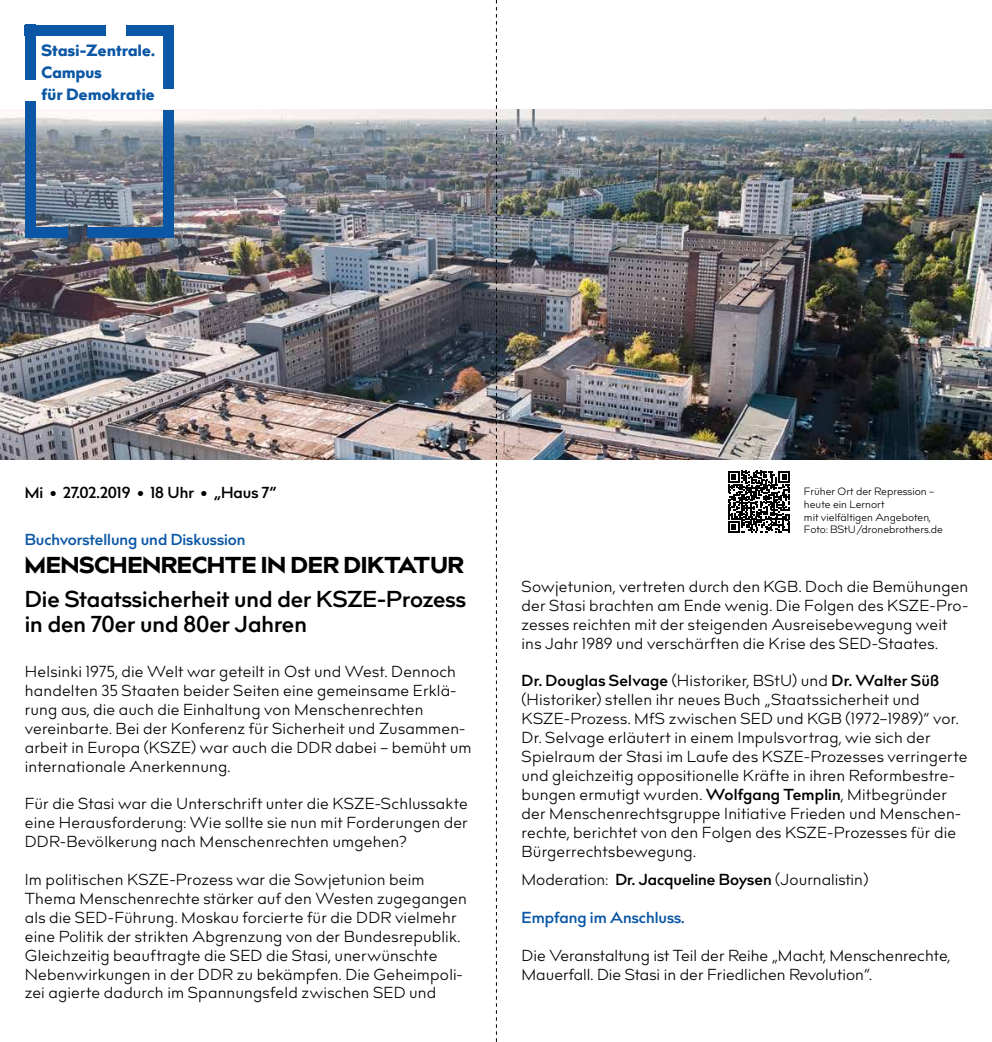
<style>
.page{position:relative;width:992px;height:1042px;background:#fff}
.page>*{position:absolute;margin:0;border:0;box-sizing:border-box;transform-origin:0 0}
.t1{font:600 22.75px/24.5px "billcorpm 3";color:#000}
.t2{font:22.75px "billcorpm 3 super";letter-spacing:.01em;color:#000}
.t3{font:16.1px/21.7px "billcorpm 3 super";letter-spacing:.02em;color:#0b57a5}
.t4{font:15.75px/18.9px "billcorpm 3";letter-spacing:.01em;color:#000}
.t5{font:600 15.75px "billcorpm 3";color:#0b57a5}
.t6{font:600 15.75px "billcorpm 3";color:#000}
.t7{font:10.5px/12.6px "billcorpm 3";color:#000}
.s1{font-weight:600}
</style>
<div class="page">
<img style="left:0;top:110px;width:991px;height:350px">
<div style="left:25px;top:25px;width:10px;height:55px;background:#0b57a5"></div>
<div style="left:88px;top:227px;width:86px;height:10px;background:#0b57a5"></div>
<div style="left:25px;top:25px;width:81px;height:10px;background:#0b57a5"></div>
<div style="left:25px;top:227px;width:42px;height:10px;background:#0b57a5"></div>
<div style="left:163px;top:110px;width:11px;height:127px;background:#0b57a5"></div>
<div style="left:25px;top:101px;width:10px;height:126px;background:#0b57a5"></div>
<div style="left:127px;top:25px;width:36px;height:10px;background:#0b57a5"></div>
<div style="left:163px;top:25px;width:11px;height:64px;background:#0b57a5"></div>
<svg style="left:728px;top:471px;width:61px;height:62px"></svg>
<svg style="left:496px;top:0;width:1px;height:1042px"></svg>
<p class="t3" style="left:42px;top:40px;width:115px">Stasi-Zentrale.<br>Campus<br>für Demokratie</p>
<p class="t6" style="left:25px;top:481px;width:253px">Mi • 27.02.2019 • 18 Uhr • „Haus 7“</p>
<p class="t5" style="left:25px;top:528px;width:222px">Buchvorstellung und Diskussion</p>
<h1 class="t2" style="left:25px;top:549px;width:440px">MENSCHENRECHTE IN DER DIKTATUR</h1>
<h1 class="t1" style="left:25px;top:587px;width:442px">Die Staatssicherheit und der KSZE-Prozess in den 70er und 80er Jahren</h1>
<p class="t4" style="left:25px;top:662px;width:448px">Helsinki 1975, die Welt war geteilt in Ost und West. Dennoch handelten 35 Staaten beider Seiten eine gemeinsame Erklä-- rung aus, die auch die Einhaltung von Menschenrechten vereinbarte. Bei der Konferenz für Sicherheit und Zusammen&shy;arbeit in Europa (KSZE) war auch die DDR dabei – bemüht um internationale Anerkennung.</p>
<p class="t4" style="left:25px;top:795px;width:444px;text-align:justify">Für die Stasi war die Unterschrift unter die KSZE-Schlussakte eine Herausforderung: Wie sollte sie nun mit Forderungen der DDR-Bevölkerung nach Menschenrechten umgehen?</p>
<p class="t4" style="left:25px;top:870px;width:443px">Im politischen KSZE-Prozess war die Sowjetunion beim Thema Menschenrechte stärker auf den Westen zugegangen als die SED-Führung. Moskau forcierte für die DDR vielmehr eine Politik der strikten Abgrenzung von der Bundesrepublik.<br>Gleichzeitig beauftragte die SED die Stasi, unerwünschte Nebenwirkungen in der DDR zu bekämpfen. Die Geheimpoli&shy;zei agierte dadurch im Spannungsfeld zwischen SED und</p>
<p class="t7" style="left:803px;top:486px;width:140px">Früher Ort der Repression – heute ein Lernort<br>mit vielfältigen Angeboten,<br>Foto: BStU/dronebrothers.de</p>
<p class="t4" style="left:521px;top:577px;width:448px">Sowjetunion, vertreten durch den KGB. Doch die Bemühungen der Stasi brachten am Ende wenig. Die Folgen des KSZE-Pro&shy;zesses reichten mit der steigenden Ausreisebewegung weit ins Jahr 1989 und verschärften die Krise des SED-Staates.</p>
<p class="t4" style="left:521px;top:672px;width:447px"><span class="s1">Dr. Douglas Selvage</span> (Historiker, BStU) und <span class="s1">Dr. Walter Süß </span>(Historiker) stellen ihr neues Buch „Staatssicherheit und KSZE-Prozess. MfS zwischen SED und KGB (1972–1989)“ vor.<br>Dr. Selvage erläutert in einem Impulsvortrag, wie sich der Spielraum der Stasi im Laufe des KSZE-Prozesses verringerte und gleichzeitig oppositionelle Kräfte in ihren Reformbestre&shy;bungen ermutigt wurden. <span class="s1">Wolfgang Templin</span>, Mitbegründer der Menschenrechtsgruppe Initiative Frieden und Menschen&shy;rechte, berichtet von den Folgen des KSZE-Prozesses für die Bürgerrechtsbewegung.</p>
<p class="t4" style="left:521px;top:870px;width:348px">Moderation: <span class="s1">Dr. Jacqueline Boysen</span> (Journalistin)</p>
<p class="t5" style="left:521px;top:906px;width:164px">Empfang im Anschluss.</p>
<p class="t4" style="left:521px;top:946px;width:430px">Die Veranstaltung ist Teil der Reihe „Macht, Menschenrechte,<br>Mauerfall. Die Stasi in der Friedlichen Revolution“.</p>
</div>
